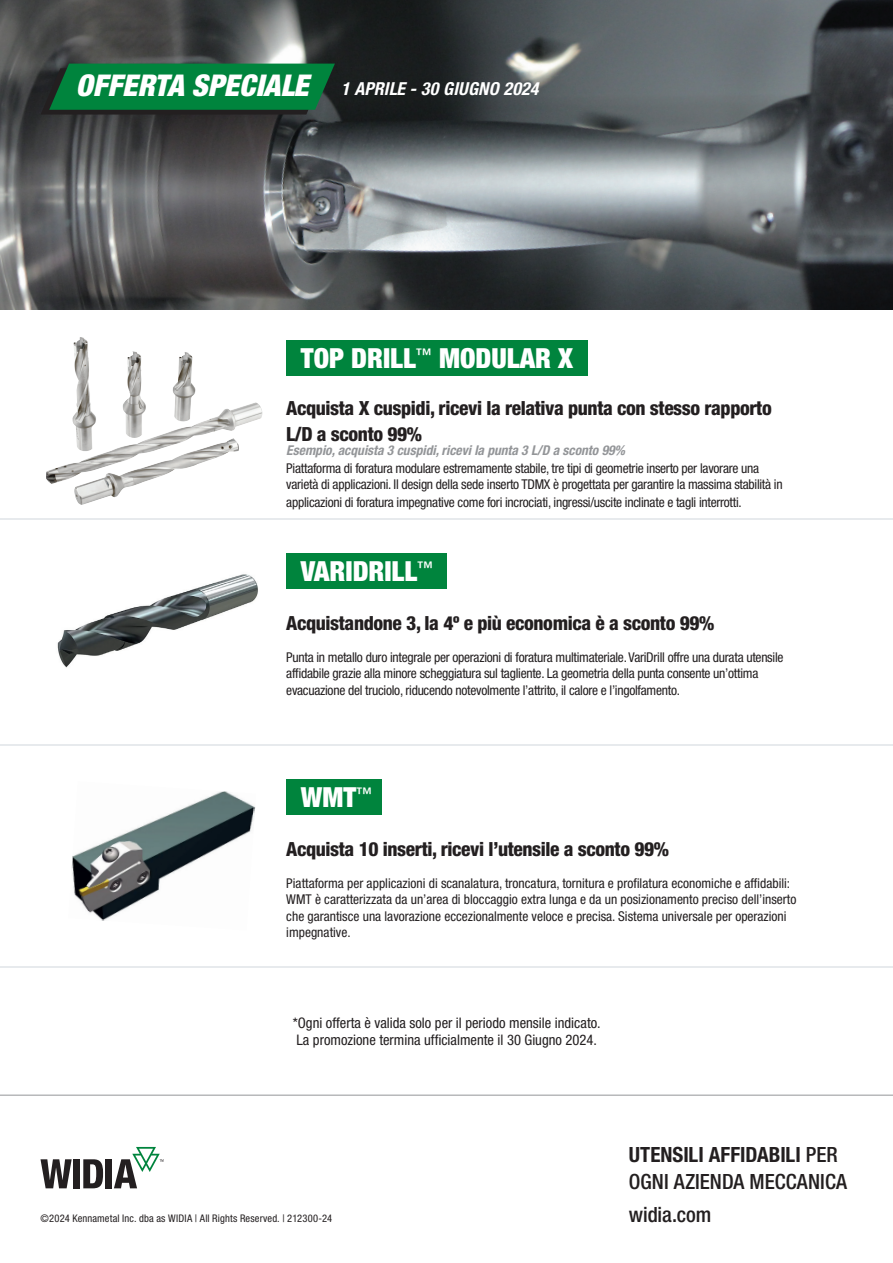
<style>
.page{position:relative;width:893px;height:1263px;background:#fff}
.page>*{position:absolute;margin:0;border:0;box-sizing:border-box;transform-origin:0 0}
.t1{font:900 condensed 27.75px "Helvetica Neue LT Std";color:#fff}
.t2{font:500 condensed 21px/27px "Helvetica Neue LT Std";color:#231f20}
.t3{font:800 condensed 19.5px/25.8px "Helvetica Neue LT Std";letter-spacing:-.02em;color:#231f20}
.t4{font:italic 700 condensed 17.85px "Helvetica Neue LT Std";letter-spacing:.01em;color:#fff}
.t5{font:condensed 14.55px/17.5px "Helvetica Neue LT Std";color:#231f20}
.t6{font:condensed 13.5px/16.2px "Helvetica Neue LT Std";letter-spacing:-.02em;color:#231f20}
.t7{font:condensed 13.5px/16.2px "Helvetica Neue LT Std";color:#231f20}
.t8{font:italic 700 condensed 13.5px "Helvetica Neue LT Std";color:#939598}
.t9{font:condensed 10.5px "Helvetica Neue LT Std";letter-spacing:.015em;color:#231f20}
.s1{font-weight:900;font-size:30px}
.s2{font-weight:700}
</style>
<div class="page">
<hr style="left:0;top:518px;width:893px;height:1px;background:#e7eaed">
<hr style="left:0;top:744px;width:893px;height:1px;background:#e7eaed">
<hr style="left:0;top:966px;width:893px;height:2px;background:#e7eaed">
<img style="left:0;top:0;width:893px;height:309px">
<div style="left:286px;top:554px;width:160px;height:35px;background:#00843d"></div>
<div style="left:286px;top:340px;width:302px;height:35px;background:#00843d"></div>
<div style="left:286px;top:780px;width:96px;height:35px;background:#00843d"></div>
<svg style="left:41px;top:64px;width:294px;height:51px;background:#077239"></svg>
<img style="left:73px;top:337px;width:112px;height:114px">
<img style="left:71px;top:791px;width:185px;height:130px">
<img style="left:57px;top:574px;width:201px;height:94px">
<svg style="left:0;top:1095px;width:893px;height:94px"></svg>
<svg style="left:40px;top:1159px;width:32px;height:29px"></svg>
<div style="left:73px;top:1159px;width:7px;height:29px;background:#231f20"></div>
<svg style="left:83px;top:1159px;width:20px;height:29px"></svg>
<div style="left:106px;top:1159px;width:6px;height:29px;background:#231f20"></div>
<svg style="left:114px;top:1147px;width:49px;height:41px"></svg>
<h3 class="t4" style="left:76px;top:78px;width:464px"><span class="s1">OFFERTA SPECIALE</span> 1 APRILE - 30 GIUGNO 2024</h3>
<h1 class="t1" style="left:301px;top:341px;width:274px">TOP DRILL<sup>™</sup> MODULAR X</h1>
<h3 class="t3" style="left:286px;top:395px;width:487px">Acquista X cuspidi, ricevi la relativa punta con stesso rapporto<br>L/D a sconto 99%</h3>
<p class="t8" style="left:286px;top:442px;width:340px">Esempio, acquista 3 cuspidi, ricevi la punta 3 L/D a sconto 99%</p>
<p class="t6" style="left:286px;top:460px;width:498px">Piattaforma di foratura modulare estremamente stabile, tre tipi di geometrie inserto per lavorare una varietà di applicazioni. Il design della sede inserto TDMX è progettata per garantire la massima stabilità in</p>
<p class="t6" style="left:286px;top:494px;width:457px">applicazioni di foratura impegnative come fori incrociati, ingressi/uscite inclinate e tagli interrotti.</p>
<h1 class="t1" style="left:301px;top:554px;width:134px">VARIDRILL<sup>™</sup></h1>
<h3 class="t3" style="left:286px;top:610px;width:430px">Acquistandone 3, la 4º e più economica è a sconto 99%</h3>
<p class="t6" style="left:286px;top:649px;width:499px">Punta in metallo duro integrale per operazioni di foratura multimateriale. VariDrill offre una durata utensile affidabile grazie alla minore scheggiatura sul tagliente. La geometria della punta consente un’ottima evacuazione del truciolo, riducendo notevolmente l’attrito, il calore e l’ingolfamento.</p>
<h1 class="t1" style="left:301px;top:780px;width:73px">WMT<sup>™</sup></h1>
<h3 class="t3" style="left:286px;top:835px;width:384px">Acquista 10 inserti, ricevi l’utensile a sconto 99%</h3>
<p class="t7" style="left:286px;top:875px;width:512px">Piattaforma per applicazioni di scanalatura, troncatura, tornitura e profilatura economiche e affidabili:<br>WMT è caratterizzata da un’area di bloccaggio extra lunga e da un posizionamento preciso dell’inserto che garantisce una lavorazione eccezionalmente veloce e precisa. Sistema universale per operazioni impegnative.</p>
<p class="t5" style="left:293px;top:1014px;width:310px">*Ogni offerta è valida solo per il periodo mensile indicato.<br>La promozione termina ufficialmente il 30 Giugno 2024.</p>
<p class="t9" style="left:40px;top:1212px;width:293px">©2024 Kennametal Inc. dba as WIDIA | All Rights Reserved. | 212300-24</p>
<h2 class="t2" style="left:629px;top:1141px;width:220px"><span class="s2">UTENSILI AFFIDABILI</span> PER<br>OGNI AZIENDA MECCANICA</h2>
<h2 class="t2" style="left:629px;top:1201px;width:84px">widia.com</h2>
</div>
